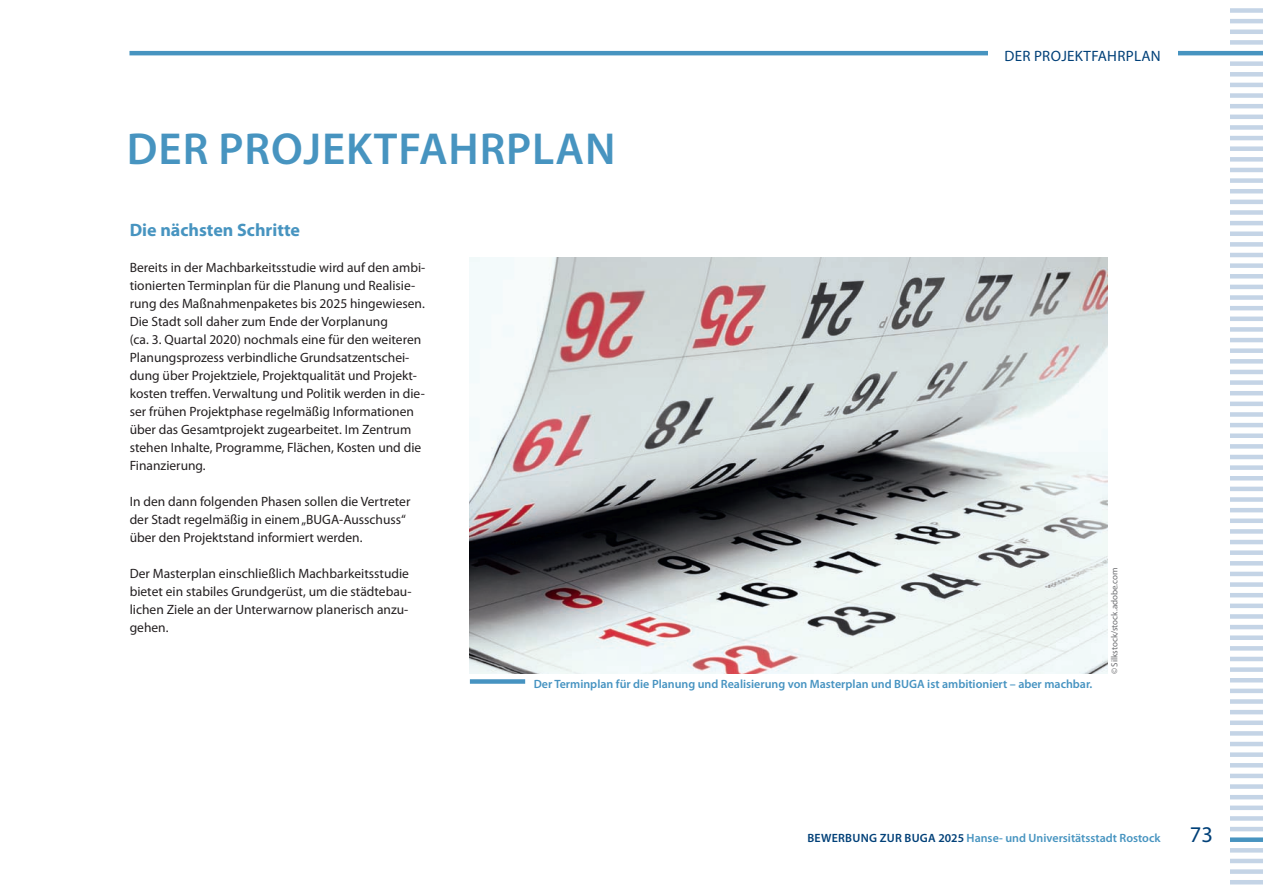
<style>
.page{position:relative;width:1263px;height:893px;background:#fff}
.page>*{position:absolute;margin:0;border:0;box-sizing:border-box;transform-origin:0 0}
.t1{font:600 45px "Myriad Pro";letter-spacing:.02em;color:#4794c0}
.t2{font:22.5px "Myriad Pro";color:#014078}
.t3{font:700 18px "Myriad Pro";color:#4794c0}
.t4{font:15px "Myriad Pro";letter-spacing:.02em;color:#014078}
.t5{font:13.5px/18px "Myriad Pro";color:#231f20}
.t6{font:600 12px "Myriad Pro";color:#4693c1}
.t7{font:600 12px "Myriad Pro";color:#4794c0}
.t8{font:9px "Myriad Pro";color:#6c6d70}
.s1{color:#014078}
</style>
<div class="page">
<hr style="left:1128px;top:51px;width:135px;height:4px;background:#4794c0">
<hr style="left:132px;top:51px;width:906px;height:4px;background:#4794c0">
<div style="left:1232px;top:837px;width:31px;height:5px;background:#4794c0"></div>
<hr style="left:1232px;top:827px;width:31px;height:4px;background:#c4d4e6">
<div style="left:1232px;top:816px;width:31px;height:5px;background:#c4d4e6"></div>
<hr style="left:1232px;top:806px;width:31px;height:4px;background:#c4d4e6">
<hr style="left:1232px;top:795px;width:31px;height:4px;background:#c4d4e6">
<div style="left:1232px;top:784px;width:31px;height:5px;background:#c4d4e6"></div>
<hr style="left:1232px;top:774px;width:31px;height:4px;background:#c4d4e6">
<hr style="left:1232px;top:763px;width:31px;height:4px;background:#c4d4e6">
<div style="left:1232px;top:752px;width:31px;height:5px;background:#c4d4e6"></div>
<hr style="left:1232px;top:742px;width:31px;height:4px;background:#c4d4e6">
<div style="left:1232px;top:731px;width:31px;height:5px;background:#c4d4e6"></div>
<div style="left:1232px;top:720px;width:31px;height:5px;background:#c4d4e6"></div>
<hr style="left:1232px;top:710px;width:31px;height:4px;background:#c4d4e6">
<div style="left:1232px;top:699px;width:31px;height:5px;background:#c4d4e6"></div>
<hr style="left:1232px;top:689px;width:31px;height:4px;background:#c4d4e6">
<hr style="left:1232px;top:678px;width:31px;height:4px;background:#c4d4e6">
<div style="left:1232px;top:667px;width:31px;height:5px;background:#c4d4e6"></div>
<hr style="left:1232px;top:657px;width:31px;height:4px;background:#c4d4e6">
<div style="left:1232px;top:646px;width:31px;height:5px;background:#c4d4e6"></div>
<div style="left:1232px;top:635px;width:31px;height:5px;background:#c4d4e6"></div>
<hr style="left:1232px;top:625px;width:31px;height:4px;background:#c4d4e6">
<div style="left:1232px;top:614px;width:31px;height:5px;background:#c4d4e6"></div>
<hr style="left:1232px;top:604px;width:31px;height:4px;background:#c4d4e6">
<hr style="left:1232px;top:593px;width:31px;height:4px;background:#c4d4e6">
<div style="left:1232px;top:582px;width:31px;height:5px;background:#c4d4e6"></div>
<hr style="left:1232px;top:572px;width:31px;height:4px;background:#c4d4e6">
<div style="left:1232px;top:561px;width:31px;height:5px;background:#c4d4e6"></div>
<div style="left:1232px;top:550px;width:31px;height:5px;background:#c4d4e6"></div>
<hr style="left:1232px;top:540px;width:31px;height:4px;background:#c4d4e6">
<div style="left:1232px;top:529px;width:31px;height:5px;background:#c4d4e6"></div>
<div style="left:1232px;top:518px;width:31px;height:5px;background:#c4d4e6"></div>
<hr style="left:1232px;top:508px;width:31px;height:4px;background:#c4d4e6">
<div style="left:1232px;top:497px;width:31px;height:5px;background:#c4d4e6"></div>
<hr style="left:1232px;top:487px;width:31px;height:4px;background:#c4d4e6">
<hr style="left:1232px;top:476px;width:31px;height:4px;background:#c4d4e6">
<div style="left:1232px;top:465px;width:31px;height:5px;background:#c4d4e6"></div>
<hr style="left:1232px;top:455px;width:31px;height:4px;background:#c4d4e6">
<div style="left:1232px;top:444px;width:31px;height:5px;background:#c4d4e6"></div>
<div style="left:1232px;top:433px;width:31px;height:5px;background:#c4d4e6"></div>
<hr style="left:1232px;top:423px;width:31px;height:4px;background:#c4d4e6">
<div style="left:1232px;top:412px;width:31px;height:5px;background:#c4d4e6"></div>
<hr style="left:1232px;top:402px;width:31px;height:4px;background:#c4d4e6">
<hr style="left:1232px;top:391px;width:31px;height:4px;background:#c4d4e6">
<div style="left:1232px;top:380px;width:31px;height:5px;background:#c4d4e6"></div>
<hr style="left:1232px;top:370px;width:31px;height:4px;background:#c4d4e6">
<div style="left:1232px;top:359px;width:31px;height:5px;background:#c4d4e6"></div>
<div style="left:1232px;top:348px;width:31px;height:5px;background:#c4d4e6"></div>
<hr style="left:1232px;top:338px;width:31px;height:4px;background:#c4d4e6">
<div style="left:1232px;top:327px;width:31px;height:5px;background:#c4d4e6"></div>
<hr style="left:1232px;top:317px;width:31px;height:4px;background:#c4d4e6">
<hr style="left:1232px;top:306px;width:31px;height:4px;background:#c4d4e6">
<div style="left:1232px;top:295px;width:31px;height:5px;background:#c4d4e6"></div>
<hr style="left:1232px;top:285px;width:31px;height:4px;background:#c4d4e6">
<div style="left:1232px;top:274px;width:31px;height:5px;background:#c4d4e6"></div>
<div style="left:1232px;top:263px;width:31px;height:5px;background:#c4d4e6"></div>
<hr style="left:1232px;top:253px;width:31px;height:4px;background:#c4d4e6">
<div style="left:1232px;top:242px;width:31px;height:5px;background:#c4d4e6"></div>
<div style="left:1232px;top:231px;width:31px;height:5px;background:#c4d4e6"></div>
<hr style="left:1232px;top:221px;width:31px;height:4px;background:#c4d4e6">
<div style="left:1232px;top:210px;width:31px;height:5px;background:#c4d4e6"></div>
<hr style="left:1232px;top:200px;width:31px;height:4px;background:#c4d4e6">
<hr style="left:1232px;top:189px;width:31px;height:4px;background:#c4d4e6">
<div style="left:1232px;top:178px;width:31px;height:5px;background:#c4d4e6"></div>
<hr style="left:1232px;top:168px;width:31px;height:4px;background:#c4d4e6">
<div style="left:1232px;top:157px;width:31px;height:5px;background:#c4d4e6"></div>
<div style="left:1232px;top:146px;width:31px;height:5px;background:#c4d4e6"></div>
<hr style="left:1232px;top:136px;width:31px;height:4px;background:#c4d4e6">
<div style="left:1232px;top:125px;width:31px;height:5px;background:#c4d4e6"></div>
<hr style="left:1232px;top:115px;width:31px;height:4px;background:#c4d4e6">
<hr style="left:1232px;top:104px;width:31px;height:4px;background:#c4d4e6">
<div style="left:1232px;top:93px;width:31px;height:5px;background:#c4d4e6"></div>
<hr style="left:1232px;top:83px;width:31px;height:4px;background:#c4d4e6">
<div style="left:1232px;top:72px;width:31px;height:5px;background:#c4d4e6"></div>
<div style="left:1232px;top:61px;width:31px;height:5px;background:#c4d4e6"></div>
<hr style="left:1232px;top:880px;width:31px;height:4px;background:#c4d4e6">
<div style="left:1232px;top:869px;width:31px;height:5px;background:#c4d4e6"></div>
<hr style="left:1232px;top:859px;width:31px;height:4px;background:#c4d4e6">
<div style="left:1232px;top:848px;width:31px;height:5px;background:#c4d4e6"></div>
<div style="left:1232px;top:40px;width:31px;height:5px;background:#c4d4e6"></div>
<hr style="left:1232px;top:30px;width:31px;height:4px;background:#c4d4e6">
<hr style="left:1232px;top:19px;width:31px;height:4px;background:#c4d4e6">
<div style="left:1232px;top:8px;width:31px;height:5px;background:#c4d4e6"></div>
<div style="left:989px;top:48px;width:189px;height:17px;background:#fff"></div>
<img style="left:470px;top:258px;width:638px;height:415px">
<div style="left:472px;top:679px;width:51px;height:5px;background:#4693c1"></div>
<h1 class="t1" style="left:127px;top:120px;width:490px">DER PROJEKTFAHRPLAN</h1>
<h3 class="t3" style="left:130px;top:218px;width:172px">Die nächsten Schritte</h3>
<p class="t5" style="left:130px;top:258px;width:297px">Bereits in der Machbarkeitsstudie wird auf den ambi&shy;tionierten Terminplan für die Planung und Realisie&shy;rung des Maßnahmenpaketes bis 2025 hingewiesen.<br>Die Stadt soll daher zum Ende der Vorplanung<br>(ca. 3. Quartal 2020) nochmals eine für den weiteren Planungsprozess verbindliche Grundsatzentschei&shy;dung über Projektziele, Projektqualität und Projekt&shy;kosten treffen. Verwaltung und Politik werden in die&shy;ser frühen Projektphase regelmäßig Informationen über das Gesamtprojekt zugearbeitet. Im Zentrum stehen Inhalte, Programme, Flächen, Kosten und die Finanzierung.</p>
<p class="t5" style="left:130px;top:492px;width:282px">In den dann folgenden Phasen sollen die Vertreter der Stadt regelmäßig in einem „BUGA-Ausschuss“ über den Projektstand informiert werden.</p>
<p class="t5" style="left:130px;top:564px;width:282px">Der Masterplan einschließlich Machbarkeitsstudie bietet ein stabiles Grundgerüst, um die städtebau&shy;lichen Ziele an der Unterwarnow planerisch anzu&shy;gehen.</p>
<p class="t4" style="left:1004px;top:47px;width:158px">DER PROJEKTFAHRPLAN</p>
<p class="t8" style="left:1109px;top:674px;width:108px;rotate:-90deg">©Silkstock/stock.adobe.com</p>
<p class="t6" style="left:534px;top:676px;width:560px">Der Terminplan für die Planung und Realisierung von Masterplan und BUGA ist ambitioniert – aber machbar.</p>
<p class="t7" style="left:807px;top:830px;width:355px"><span class="s1">BEWERBUNG ZUR BUGA 2025</span> Hanse- und Universitätsstadt Rostock</p>
<h2 class="t2" style="left:1190px;top:820px;width:25px">73</h2>
</div>
